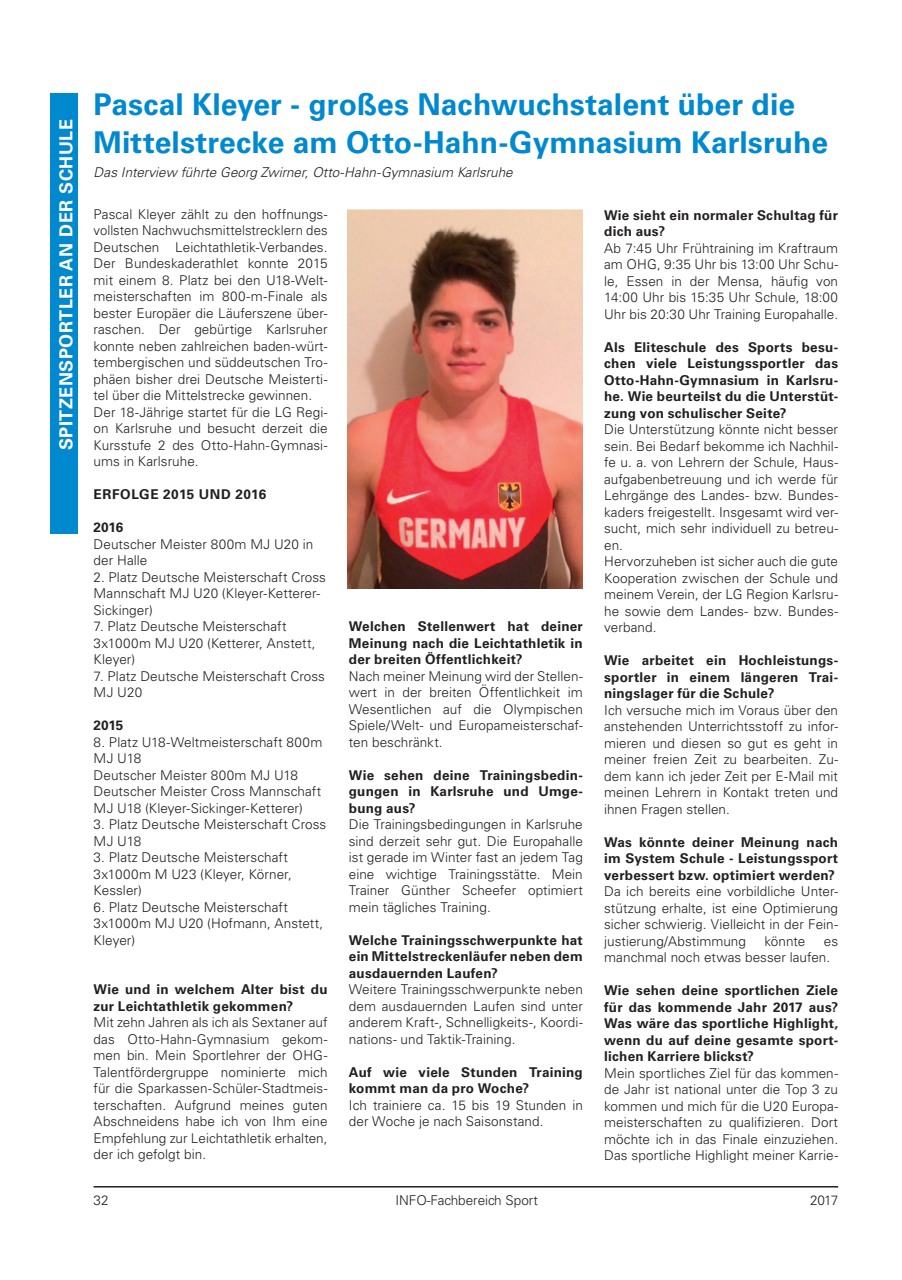
<style>
.page{position:relative;width:902px;height:1280px;background:#fff}
.page>*{position:absolute;margin:0;border:0;box-sizing:border-box;transform-origin:0 0}
.t1{font:700 30px/37.5px "Univers LT Std";letter-spacing:.005em;color:#0089cf}
.t2{font:700 18px "Univers LT Std";letter-spacing:.03em;color:#fff}
.t3{font:300 13.5px/16.5px "Univers LT Std";letter-spacing:.005em;color:#231f20}
.t4{font:700 13.5px/16.5px "Univers LT Std";letter-spacing:.02em;color:#231f20;text-align:justify}
.t5{font:italic 300 13.5px "Univers LT Std";letter-spacing:.005em;color:#231f20}
</style>
<div class="page">
<hr style="left:94px;top:1186px;width:744px;height:1px;background:#231f20">
<div style="left:50px;top:94px;width:28px;height:440px;background:#0089cf"></div>
<img style="left:347px;top:209px;width:235px;height:380px">
<h2 class="t2" style="left:56px;top:450px;width:333px;rotate:-90deg">SPITZENSPORTLER AN DER SCHULE</h2>
<h1 class="t1" style="left:94px;top:86px;width:736px">Pascal Kleyer - großes Nachwuchstalent über die<br>Mittelstrecke am Otto-Hahn-Gymnasium Karlsruhe</h1>
<p class="t5" style="left:94px;top:164px;width:420px">Das Interview führte Georg Zwirner, Otto-Hahn-Gymnasium Karlsruhe</p>
<p class="t3" style="left:94px;top:206px;width:235px">Pascal Kleyer zählt zu den hoffnungs&shy;vollsten Nachwuchsmittelstrecklern des Deutschen Leichtathletik-Verbandes.<br>Der Bundeskaderathlet konnte 2015 mit einem 8. Platz bei den U18-Welt&shy;meisterschaften im 800-m-Finale als bester Europäer die Läuferszene über&shy;raschen. Der gebürtige Karlsruher konnte neben zahlreichen baden-würt&shy;tembergischen und süddeutschen Tro&shy;phäen bisher drei Deutsche Meisterti&shy;tel über die Mittelstrecke gewinnen.<br>Der 18-Jährige startet für die LG Regi&shy;on Karlsruhe und besucht derzeit die Kursstufe 2 des Otto-Hahn-Gymnasi&shy;ums in Karlsruhe.</p>
<p class="t4" style="left:94px;top:486px;width:19px">Erfol</p>
<p class="t4" style="left:139px;top:486px;width:71px">ge 2015 und</p>
<p class="t4" style="left:235px;top:486px;width:33px">2016</p>
<p class="t4" style="left:94px;top:519px;width:31px">2016</p>
<p class="t3" style="left:94px;top:536px;width:221px">Deutscher Meister 800m MJ U20 in der Halle</p>
<p class="t3" style="left:94px;top:569px;width:234px">2. Platz Deutsche Meisterschaft Cross<br>Mannschaft MJ U20 (Kleyer-Ketterer-<br>Sickinger)</p>
<p class="t3" style="left:94px;top:618px;width:223px">7. Platz Deutsche Meisterschaft<br>3x1000m MJ U20 (Ketterer, Anstett,<br>Kleyer)</p>
<p class="t3" style="left:94px;top:668px;width:233px">7. Platz Deutsche Meisterschaft Cross<br>MJ U20</p>
<p class="t4" style="left:94px;top:717px;width:31px">2015</p>
<p class="t3" style="left:94px;top:734px;width:230px">8. Platz U18-Weltmeisterschaft 800m<br>MJ U18<br>Deutscher Meister 800m MJ U18<br>Deutscher Meister Cross Mannschaft<br>MJ U18 (Kleyer-Sickinger-Ketterer)</p>
<p class="t3" style="left:94px;top:816px;width:234px">3. Platz Deutsche Meisterschaft Cross<br>MJ U18</p>
<p class="t3" style="left:94px;top:849px;width:200px">3. Platz Deutsche Meisterschaft<br>3x1000m M U23 (Kleyer, Körner,<br>Kessler)</p>
<p class="t3" style="left:94px;top:899px;width:231px">6. Platz Deutsche Meisterschaft<br>3x1000m MJ U20 (Hofmann, Anstett,<br>Kleyer)</p>
<p class="t4" style="left:94px;top:981px;width:235px">Wie und in welchem Alter bist du zur Leichtathletik gekommen?</p>
<p class="t3" style="left:94px;top:1014px;width:235px;text-align:justify">Mit zehn Jahren als ich als Sextaner auf das Otto-Hahn-Gymnasium gekom&shy;men bin. Mein Sportlehrer der OHG-Talentfördergruppe nominierte mich für die Sparkassen-Schüler-Stadtmeis&shy;terschaften. Aufgrund meines guten Abschneidens habe ich von Ihm eine Empfehlung zur Leichtathletik erhalten, der ich gefolgt bin.</p>
<p class="t4" style="left:604px;top:207px;width:235px">Wie sieht ein normaler Schultag für dich aus?</p>
<p class="t3" style="left:604px;top:240px;width:235px;text-align:justify">Ab 7:45 Uhr Frühtraining im Kraftraum am OHG, 9:35 Uhr bis 13:00 Uhr Schu&shy;le, Essen in der Mensa, häufig von 14:00 Uhr bis 15:35 Uhr Schule, 18:00<br>Uhr bis 20:30 Uhr Training Europahalle.</p>
<p class="t4" style="left:604px;top:339px;width:235px">Als Eliteschule des Sports besu&shy;chen viele Leistungssportler das Otto-Hahn-Gymnasium in Karlsru&shy;he. Wie beurteilst du die Unterstüt&shy;zung von schulischer Seite?</p>
<p class="t3" style="left:604px;top:421px;width:235px">Die Unterstützung könnte nicht besser sein. Bei Bedarf bekomme ich Nachhil&shy;fe u. a. von Lehrern der Schule, Haus&shy;aufgabenbetreuung und ich werde für<br>Lehrgänge des Landes- bzw. Bundes&shy;kaders freigestellt. Insgesamt wird ver&shy;sucht, mich sehr individuell zu betreu&shy;en.<br>Hervorzuheben ist sicher auch die gute<br>Kooperation zwischen der Schule und meinem Verein, der LG Region Karlsru&shy;he sowie dem Landes- bzw. Bundes&shy;verband.</p>
<p class="t4" style="left:604px;top:652px;width:235px">Wie arbeitet ein Hochleistungs&shy;sportler in einem längeren Trai&shy;ningslager für die Schule?</p>
<p class="t3" style="left:604px;top:701px;width:235px;text-align:justify">Ich versuche mich im Voraus über den anstehenden Unterrichtsstoff zu infor&shy;mieren und diesen so gut es geht in meiner freien Zeit zu bearbeiten. Zu&shy;dem kann ich jeder Zeit per E-Mail mit meinen Lehrern in Kontakt treten und ihnen Fragen stellen.</p>
<p class="t4" style="left:604px;top:834px;width:235px">Was könnte deiner Meinung nach im System Schule - Leistungssport verbessert bzw. optimiert werden?</p>
<p class="t3" style="left:604px;top:883px;width:235px;text-align:justify">Da ich bereits eine vorbildliche Unter&shy;stützung erhalte, ist eine Optimierung sicher schwierig. Vielleicht in der Fein&shy;justierung/Abstimmung</p>
<p class="t4" style="left:349px;top:618px;width:235px">Welchen Stellenwert hat deiner Meinung nach die Leichtathletik in der breiten Öffentlichkeit?</p>
<p class="t3" style="left:349px;top:668px;width:235px;text-align:justify">Nach meiner Meinung wird der Stellen&shy;wert in der breiten Öffentlichkeit im Wesentlichen auf die Olympischen Spiele/Welt- und Europameisterschaf&shy;ten beschränkt.</p>
<p class="t4" style="left:349px;top:767px;width:235px">Wie sehen deine Trainingsbedin&shy;gungen in Karlsruhe und Umge&shy;bung aus?</p>
<p class="t3" style="left:349px;top:816px;width:235px;text-align:justify">Die Trainingsbedingungen in Karlsruhe sind derzeit sehr gut. Die Europahalle ist gerade im Winter fast an jedem Tag eine wichtige Trainingsstätte. Mein Trainer Günther Scheefer optimiert mein tägliches Training.</p>
<p class="t4" style="left:349px;top:932px;width:235px">Welche Trainingsschwerpunkte hat ein Mittelstreckenläufer neben dem ausdauernden Laufen?</p>
<p class="t3" style="left:349px;top:981px;width:235px;text-align:justify">Weitere Trainingsschwerpunkte neben dem ausdauernden Laufen sind unter anderem Kraft-, Schnelligkeits-, Koordi&shy;nations- und Taktik-Training.</p>
<p class="t4" style="left:349px;top:1064px;width:235px">Auf wie viele Stunden Training kommt man da pro Woche?</p>
<p class="t3" style="left:349px;top:1097px;width:235px">Ich trainiere ca. 15 bis 19 Stunden in der Woche je nach Saisonstand.</p>
<p class="t3" style="left:764px;top:932px;width:42px">könnte</p>
<p class="t3" style="left:604px;top:932px;width:235px;text-indent:220px">es manchmal noch etwas besser laufen.</p>
<p class="t4" style="left:604px;top:982px;width:235px">Wie sehen deine sportlichen Ziele für das kommende Jahr 2017 aus?<br>Was wäre das sportliche Highlight, wenn du auf deine gesamte sport&shy;lichen Karriere blickst?</p>
<p class="t3" style="left:604px;top:1064px;width:235px;text-align:justify">Mein sportliches Ziel für das kommen&shy;de Jahr ist national unter die Top 3 zu kommen und mich für die U20 Europa&shy;meisterschaften zu qualifizieren. Dort möchte ich in das Finale einzuziehen.<br>Das sportliche Highlight meiner Karrie-</p>
<p class="t3" style="left:94px;top:1192px;width:17px">32</p>
<p class="t3" style="left:395px;top:1192px;width:144px">INFO-Fachbereich Sport</p>
<p class="t3" style="left:810px;top:1192px;width:30px">2017</p>
</div>
